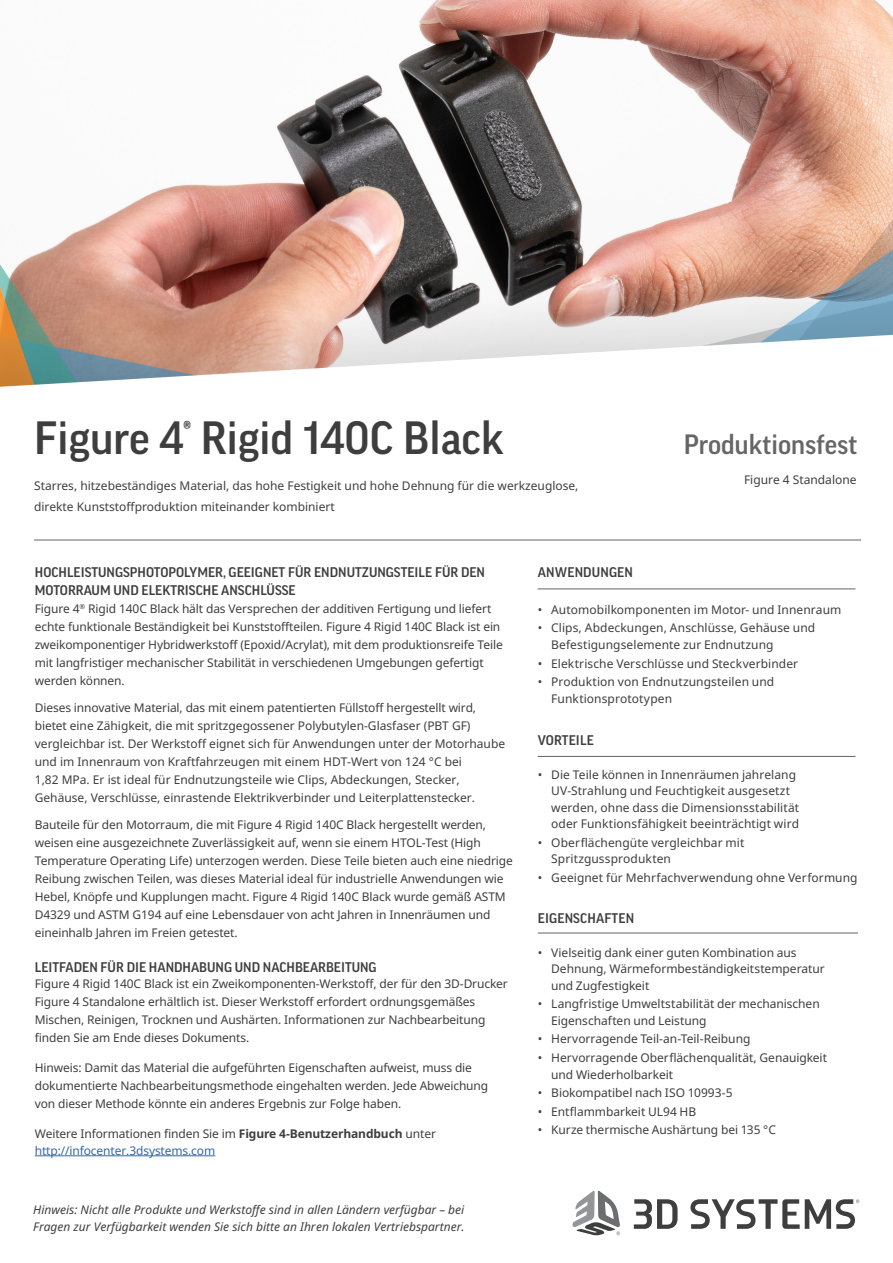
<style>
.page{position:relative;width:893px;height:1263px;background:#fff}
.page>*{position:absolute;margin:0;border:0;box-sizing:border-box;transform-origin:0 0}
.t1{font:500 45px "Good Pro";color:#3e3e3f}
.t2{font:500 27px "Good Pro";color:#666}
.t3{font:500 13.5px "Good Pro";color:#3e3e3f}
.t4{font:12px/18px "Noto Sans";letter-spacing:-.01em;color:#3e3e3f}
.t5{font:12px/16.5px "Noto Sans";letter-spacing:.01em;color:#3e3e3f}
.t6{font:italic 12px/16.5px "Noto Sans";color:#3e3e3f}
.s1{font-weight:700}
.s2{color:#3667a4}
</style>
<div class="page">
<img style="left:65px;top:0;width:828px;height:254px">
<svg style="left:37px;top:239px;width:181px;height:15px;background:#cf978a"></svg>
<svg style="left:690px;top:184px;width:203px;height:70px;background:#eab8a2"></svg>
<hr style="left:34px;top:540px;width:827px;height:1px;background:#636366">
<svg style="left:634px;top:1199px;width:43px;height:30px"></svg>
<svg style="left:690px;top:1199px;width:169px;height:30px"></svg>
<svg style="left:573px;top:1191px;width:47px;height:44px"></svg>
<svg style="left:0;top:254px;width:893px;height:133px"></svg>
<hr style="left:538px;top:589px;width:317px;height:1px;background:#636366">
<hr style="left:35px;top:1155px;width:180px;height:1px;background:#3667a4">
<hr style="left:538px;top:756px;width:317px;height:1px;background:#636366">
<hr style="left:538px;top:933px;width:320px;height:1px;background:#636366">
<h1 class="t1" style="left:34px;top:412px;width:471px">Figure 4<sup>®</sup> Rigid 140C Black</h1>
<h2 class="t2" style="left:684px;top:428px;width:175px">Produktionsfest</h2>
<p class="t4" style="left:34px;top:474px;width:546px;line-height:21px">Starres, hitzebeständiges Material, das hohe Festigkeit und hohe Dehnung für die werkzeuglose, direkte Kunststoffproduktion miteinander kombiniert</p>
<p class="t4" style="left:744px;top:470px;width:114px">Figure 4 Standalone</p>
<p class="t3" style="left:35px;top:565px;width:452px">HOCHLEISTUNGSPHOTOPOLYMER, GEEIGNET FÜR ENDNUTZUNGSTEILE FÜR DEN</p>
<p class="t3" style="left:538px;top:565px;width:97px">ANWENDUNGEN</p>
<p class="t3" style="left:35px;top:583px;width:262px">MOTORRAUM UND ELEKTRISCHE ANSCHLÜSSE</p>
<p class="t4" style="left:35px;top:600px;width:470px">Figure 4<sup>®</sup> Rigid 140C Black hält das Versprechen der additiven Fertigung und liefert echte funktionale Beständigkeit bei Kunststoffteilen. Figure 4 Rigid 140C Black ist ein zweikomponentiger Hybridwerkstoff (Epoxid/Acrylat), mit dem produktionsreife Teile mit langfristiger mechanischer Stabilität in verschiedenen Umgebungen gefertigt werden können.</p>
<p class="t4" style="left:35px;top:699px;width:472px">Dieses innovative Material, das mit einem patentierten Füllstoff hergestellt wird, bietet eine Zähigkeit, die mit spritzgegossener Polybutylen-Glasfaser (PBT GF) vergleichbar ist. Der Werkstoff eignet sich für Anwendungen unter der Motorhaube und im Innenraum von Kraftfahrzeugen mit einem HDT-Wert von 124 °C bei<br>1,82 MPa. Er ist ideal für Endnutzungsteile wie Clips, Abdeckungen, Stecker, Gehäuse, Verschlüsse, einrastende Elektrikverbinder und Leiterplattenstecker.</p>
<p class="t4" style="left:35px;top:816px;width:480px">Bauteile für den Motorraum, die mit Figure 4 Rigid 140C Black hergestellt werden, weisen eine ausgezeichnete Zuverlässigkeit auf, wenn sie einem HTOL-Test (High Temperature Operating Life) unterzogen werden. Diese Teile bieten auch eine niedrige Reibung zwischen Teilen, was dieses Material ideal für industrielle Anwendungen wie Hebel, Knöpfe und Kupplungen macht. Figure 4 Rigid 140C Black wurde gemäß ASTM D4329 und ASTM G194 auf eine Lebensdauer von acht Jahren in Innenräumen und eineinhalb Jahren im Freien getestet.</p>
<p class="t3" style="left:35px;top:959px;width:343px">LEITFADEN FÜR DIE HANDHABUNG UND NACHBEARBEITUNG</p>
<p class="t4" style="left:35px;top:975px;width:475px">Figure 4 Rigid 140C Black ist ein Zweikomponenten-Werkstoff, der für den 3D-Drucker Figure 4 Standalone erhältlich ist. Dieser Werkstoff erfordert ordnungsgemäßes Mischen, Reinigen, Trocknen und Aushärten. Informationen zur Nachbearbeitung finden Sie am Ende dieses Dokuments.</p>
<p class="t4" style="left:35px;top:1059px;width:455px">Hinweis: Damit das Material die aufgeführten Eigenschaften aufweist, muss die dokumentierte Nachbearbeitungsmethode eingehalten werden. Jede Abweichung von dieser Methode könnte ein anderes Ergebnis zur Folge haben.</p>
<p class="t4" style="left:35px;top:1125px;width:403px;line-height:16.5px">Weitere Informationen finden Sie im <span class="s1">Figure 4-Benutzerhandbuch</span> unter <span class="s2">http://infocenter.3dsystems.com</span></p>
<p class="t4" style="left:538px;top:600px;width:305px">• Automobilkomponenten im Motor- und Innenraum</p>
<p class="t5" style="left:551px;top:619px;width:266px;text-indent:-14px">• Clips, Abdeckungen, Anschlüsse, Gehäuse und<br>Befestigungselemente zur Endnutzung</p>
<p class="t5" style="left:538px;top:655px;width:262px">• Elektrische Verschlüsse und Steckverbinder</p>
<p class="t4" style="left:551px;top:673px;width:225px;line-height:16.5px;text-indent:-14px">• Produktion von Endnutzungsteilen und<br>Funktionsprototypen</p>
<p class="t3" style="left:538px;top:733px;width:58px">VORTEILE</p>
<p class="t4" style="left:551px;top:766px;width:250px;line-height:16.5px;text-indent:-14px">• Die Teile können in Innenräumen jahrelang UV-Strahlung und Feuchtigkeit ausgesetzt werden, ohne dass die Dimensionsstabilität oder Funktionsfähigkeit beeinträchtigt wird</p>
<p class="t5" style="left:551px;top:834px;width:195px;text-indent:-14px">• Oberflächengüte vergleichbar mit<br>Spritzgussprodukten</p>
<p class="t5" style="left:538px;top:869px;width:321px">• Geeignet für Mehrfachverwendung ohne Verformung</p>
<p class="t3" style="left:538px;top:911px;width:98px">EIGENSCHAFTEN</p>
<p class="t4" style="left:551px;top:944px;width:275px;line-height:16.5px;text-indent:-14px">• Vielseitig dank einer guten Kombination aus<br>Dehnung, Wärmeformbeständigkeitstemperatur und Zugfestigkeit</p>
<p class="t4" style="left:551px;top:995px;width:270px;line-height:16.5px;text-indent:-14px">• Langfristige Umweltstabilität der mechanischen<br>Eigenschaften und Leistung</p>
<p class="t4" style="left:538px;top:1030px;width:214px">• Hervorragende Teil-an-Teil-Reibung</p>
<p class="t4" style="left:551px;top:1049px;width:277px;line-height:16.5px;text-indent:-14px">• Hervorragende Oberflächenqualität, Genauigkeit und Wiederholbarkeit</p>
<p class="t4" style="left:538px;top:1083px;width:196px">• Biokompatibel nach ISO 10993-5</p>
<p class="t4" style="left:538px;top:1102px;width:160px">• Entflammbarkeit UL94 HB</p>
<p class="t4" style="left:538px;top:1121px;width:240px">• Kurze thermische Aushärtung bei 135 °C</p>
<p class="t6" style="left:33px;top:1201px;width:433px">Hinweis: Nicht alle Produkte und Werkstoffe sind in allen Ländern verfügbar – bei<br>Fragen zur Verfügbarkeit wenden Sie sich bitte an Ihren lokalen Vertriebspartner.</p>
</div>
